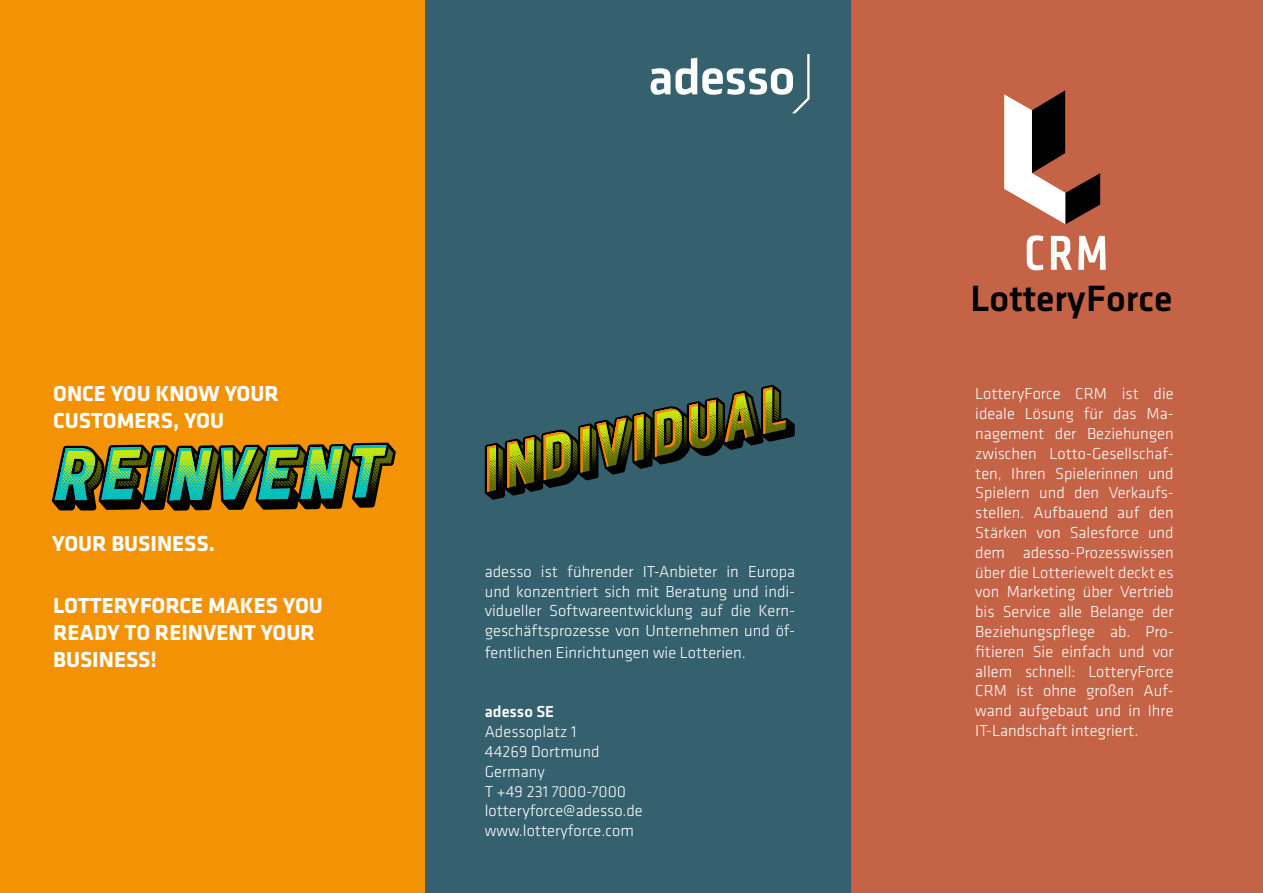
<style>
.page{position:relative;width:1263px;height:893px;background:#c46346}
.page>*{position:absolute;margin:0;border:0;box-sizing:border-box;transform-origin:0 0}
.t1{font:500 50.85px "Klavika Condensed";color:#fff}
.t2{font:500 37.95px "Klavika";color:#000}
.t3{font:700 22.5px/27px "Klavika";color:#fff}
.t4{font:300 16.5px/19.8px "Klavika";color:#fff;text-align:justify}
.t5{font:500 16.5px "Klavika";color:#fff}
</style>
<div class="page">
<div style="left:0;top:0;width:425px;height:893px;background:#f39204"></div>
<svg style="left:1004px;top:90px;width:96px;height:134px"></svg>
<div style="left:425px;top:0;width:425px;height:893px;background:#35616e"></div>
<svg style="left:52px;top:443px;width:344px;height:68px"></svg>
<svg style="left:485px;top:385px;width:310px;height:115px"></svg>
<svg style="left:651px;top:54px;width:159px;height:59px"></svg>
<h3 class="t3" style="left:53px;top:380px;width:227px">ONCE YOU KNOW YOUR<br>CUSTOMERS, YOU</h3>
<h3 class="t3" style="left:52px;top:530px;width:164px">YOUR BUSINESS.</h3>
<h3 class="t3" style="left:53px;top:593px;width:271px">LOTTERYFORCE MAKES YOU<br>READY TO REINVENT YOUR<br>BUSINESS!</h3>
<p class="t4" style="left:485px;top:562px;width:312px">adesso ist führender IT-Anbieter in Europa und konzentriert sich mit Beratung und indi&shy;vidueller Softwareentwicklung auf die Kern&shy;geschäftsprozesse von Unternehmen und öf-</p>
<p class="t4" style="left:485px;top:643px;width:262px">fentlichen Einrichtungen wie Lotterien.</p>
<p class="t5" style="left:485px;top:703px;width:71px">adesso SE</p>
<p class="t4" style="left:485px;top:722px;width:160px;text-align:left">Adessoplatz 1<br>44269 Dortmund<br>Germany<br>T +49 231 7000-7000 lotteryforce@adesso.de www.lotteryforce.com</p>
<h1 class="t1" style="left:1025px;top:221px;width:84px">CRM</h1>
<h2 class="t2" style="left:970px;top:277px;width:203px">LotteryForce</h2>
<p class="t4" style="left:975px;top:384px;width:200px">LotteryForce CRM ist die ideale Lösung für das Ma&shy;nagement der Beziehungen zwischen Lotto-Gesellschaf&shy;ten, Ihren Spielerinnen und Spielern und den Verkaufs&shy;stellen. Aufbauend auf den Stärken von Salesforce und dem adesso-Prozesswissen über die Lotteriewelt deckt es von Marketing über Vertrieb bis Service alle Belange der Beziehungspflege ab. Pro&shy;fitieren Sie einfach und vor allem schnell: LotteryForce CRM ist ohne großen Auf&shy;wand aufgebaut und in Ihre IT-Landschaft integriert.</p>
</div>
